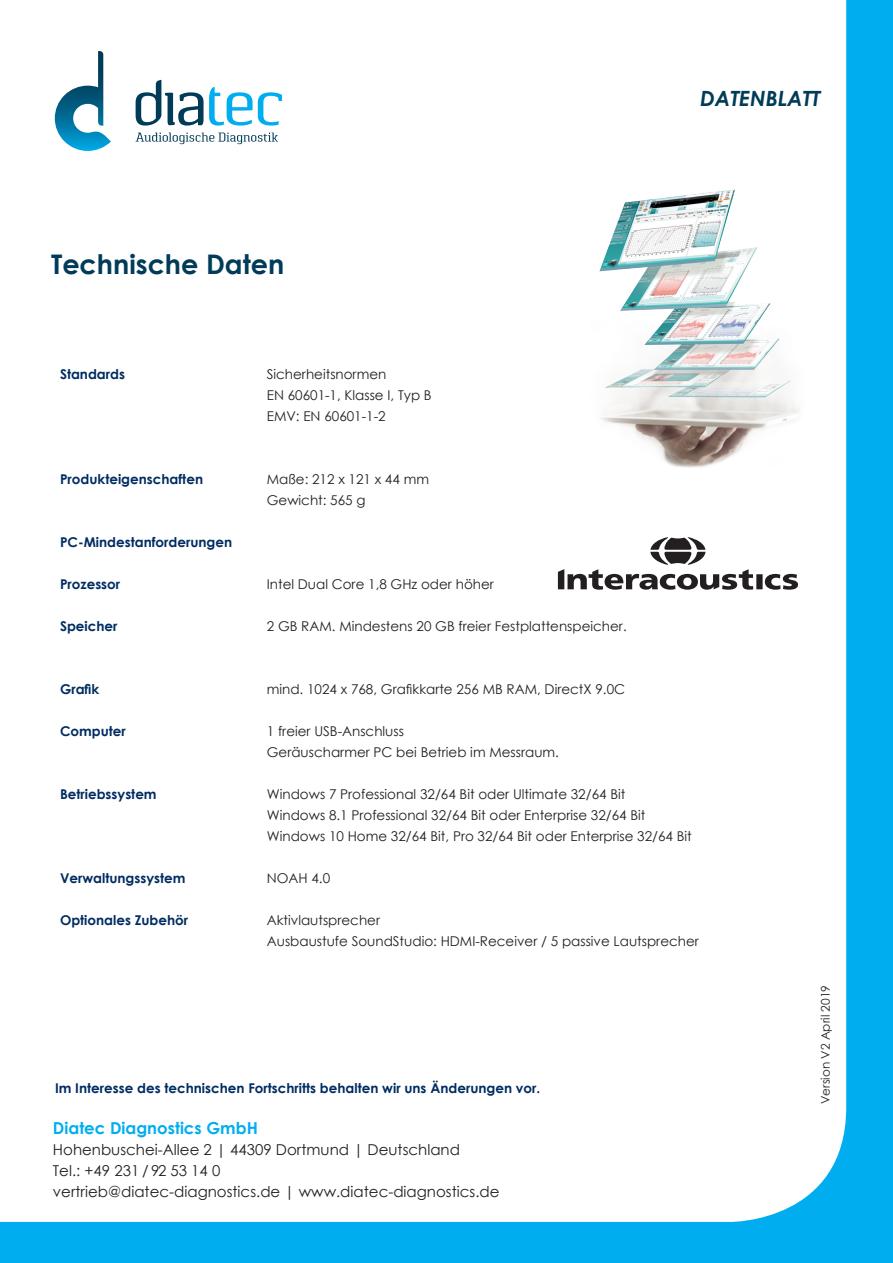
<style>
.page{position:relative;width:893px;height:1263px;background:#00aeef}
.page>*{position:absolute;margin:0;border:0;box-sizing:border-box;transform-origin:0 0}
.Überschrift_1_-_Prod{font:700 27px "Century Gothic";color:#003b57}
.Überschrift_1_-_Prod-2{font:italic 700 21px "Century Gothic";color:#003b57}
.www___MAICO{font:700 16.5px "Century Gothic";color:#00aeef}
.MAICO_Adresse_Fuß_Fr{font:15px "Century Gothic";color:#231f20}
.Tabelle_bold_-_Frut{font:13.5px "Century Gothic";color:#231f20}
.Tabelle_bold_-_Frut-2{font:700 13.5px "Century Gothic";color:#002c62}
.Datasheet_No____Rev{font:12px "Century Gothic";color:#231f20}
</style>
<div class="page">
<div style="left:0;top:0;width:846px;height:1222px;background:#fff"></div>
<svg style="left:136px;top:133px;width:142px;height:11px;background:#c2d0d7"></svg>
<svg style="left:55px;top:51px;width:56px;height:100px;background:#98c4d5"></svg>
<svg style="left:136px;top:80px;width:146px;height:46px;background:#b1d3e1"></svg>
<img style="left:590px;top:180px;width:226px;height:312px">
<svg style="left:558px;top:537px;width:240px;height:53px;background:#c8c7c7"></svg>
<p class="Überschrift_1_-_Prod" style="left:51px;top:244px;width:235px">Technische Daten</p>
<p class="Tabelle_bold_-_Frut-2" style="left:60px;top:364px;width:67px">Standards</p>
<p class="Tabelle_bold_-_Frut" style="left:267px;top:365px;width:121px">Sicherheitsnormen</p>
<p class="Tabelle_bold_-_Frut" style="left:267px;top:386px;width:166px">EN 60601-1, Klasse I, Typ B</p>
<p class="Tabelle_bold_-_Frut" style="left:267px;top:407px;width:120px">EMV: EN 60601-1-2</p>
<p class="Tabelle_bold_-_Frut-2" style="left:60px;top:469px;width:145px">Produkteigenschaften</p>
<p class="Tabelle_bold_-_Frut" style="left:267px;top:470px;width:164px">Maße: 212 x 121 x 44 mm</p>
<p class="Tabelle_bold_-_Frut" style="left:267px;top:491px;width:100px">Gewicht: 565 g</p>
<p class="Tabelle_bold_-_Frut-2" style="left:60px;top:532px;width:174px">PC-Mindestanforderungen</p>
<p class="Tabelle_bold_-_Frut-2" style="left:60px;top:574px;width:62px">Prozessor</p>
<p class="Tabelle_bold_-_Frut" style="left:267px;top:575px;width:229px">Intel Dual Core 1,8 GHz oder höher</p>
<p class="Tabelle_bold_-_Frut-2" style="left:60px;top:616px;width:59px">Speicher</p>
<p class="Tabelle_bold_-_Frut" style="left:267px;top:617px;width:361px">2 GB RAM. Mindestens 20 GB freier Festplattenspeicher.</p>
<p class="Tabelle_bold_-_Frut-2" style="left:60px;top:679px;width:41px">Grafik</p>
<p class="Tabelle_bold_-_Frut" style="left:267px;top:680px;width:360px">mind. 1024 x 768, Grafikkarte 256 MB RAM, DirectX 9.0C</p>
<p class="Überschrift_1_-_Prod-2" style="left:700px;top:82px;width:122px">DATENBLATT</p>
<p class="Tabelle_bold_-_Frut-2" style="left:60px;top:721px;width:67px">Computer</p>
<p class="Tabelle_bold_-_Frut" style="left:267px;top:722px;width:139px">1 freier USB-Anschluss</p>
<p class="Tabelle_bold_-_Frut" style="left:267px;top:743px;width:294px">Geräuscharmer PC bei Betrieb im Messraum.</p>
<p class="Tabelle_bold_-_Frut-2" style="left:60px;top:784px;width:98px">Betriebssystem</p>
<p class="Tabelle_bold_-_Frut" style="left:267px;top:785px;width:360px">Windows 7 Professional 32/64 Bit oder Ultimate 32/64 Bit</p>
<p class="Tabelle_bold_-_Frut" style="left:267px;top:806px;width:380px">Windows 8.1 Professional 32/64 Bit oder Enterprise 32/64 Bit</p>
<p class="Tabelle_bold_-_Frut" style="left:267px;top:827px;width:426px">Windows 10 Home 32/64 Bit, Pro 32/64 Bit oder Enterprise 32/64 Bit</p>
<p class="Tabelle_bold_-_Frut-2" style="left:60px;top:868px;width:127px">Verwaltungssystem</p>
<p class="Tabelle_bold_-_Frut" style="left:267px;top:869px;width:65px">NOAH 4.0</p>
<p class="Tabelle_bold_-_Frut-2" style="left:60px;top:910px;width:130px">Optionales Zubehör</p>
<p class="Tabelle_bold_-_Frut" style="left:267px;top:911px;width:115px">Aktivlautsprecher</p>
<p class="Tabelle_bold_-_Frut" style="left:267px;top:932px;width:434px">Ausbaustufe SoundStudio: HDMI-Receiver / 5 passive Lautsprecher</p>
<p class="Tabelle_bold_-_Frut-2" style="left:55px;top:1078px;width:487px">Im Interesse des technischen Fortschritts behalten wir uns Änderungen vor.</p>
<p class="www___MAICO" style="left:53px;top:1115px;width:206px">Diatec Diagnostics GmbH</p>
<p class="MAICO_Adresse_Fuß_Fr" style="left:53px;top:1139px;width:409px">Hohenbuschei-Allee 2 | 44309 Dortmund | Deutschland</p>
<p class="MAICO_Adresse_Fuß_Fr" style="left:53px;top:1160px;width:169px">Tel.: +49 231 / 92 53 14 0</p>
<p class="MAICO_Adresse_Fuß_Fr" style="left:53px;top:1181px;width:448px">vertrieb@diatec-diagnostics.de | www.diatec-diagnostics.de</p>
<p class="Datasheet_No____Rev" style="left:817px;top:1104px;width:121px;rotate:-90deg">Version V2 April 2019</p>
</div>
